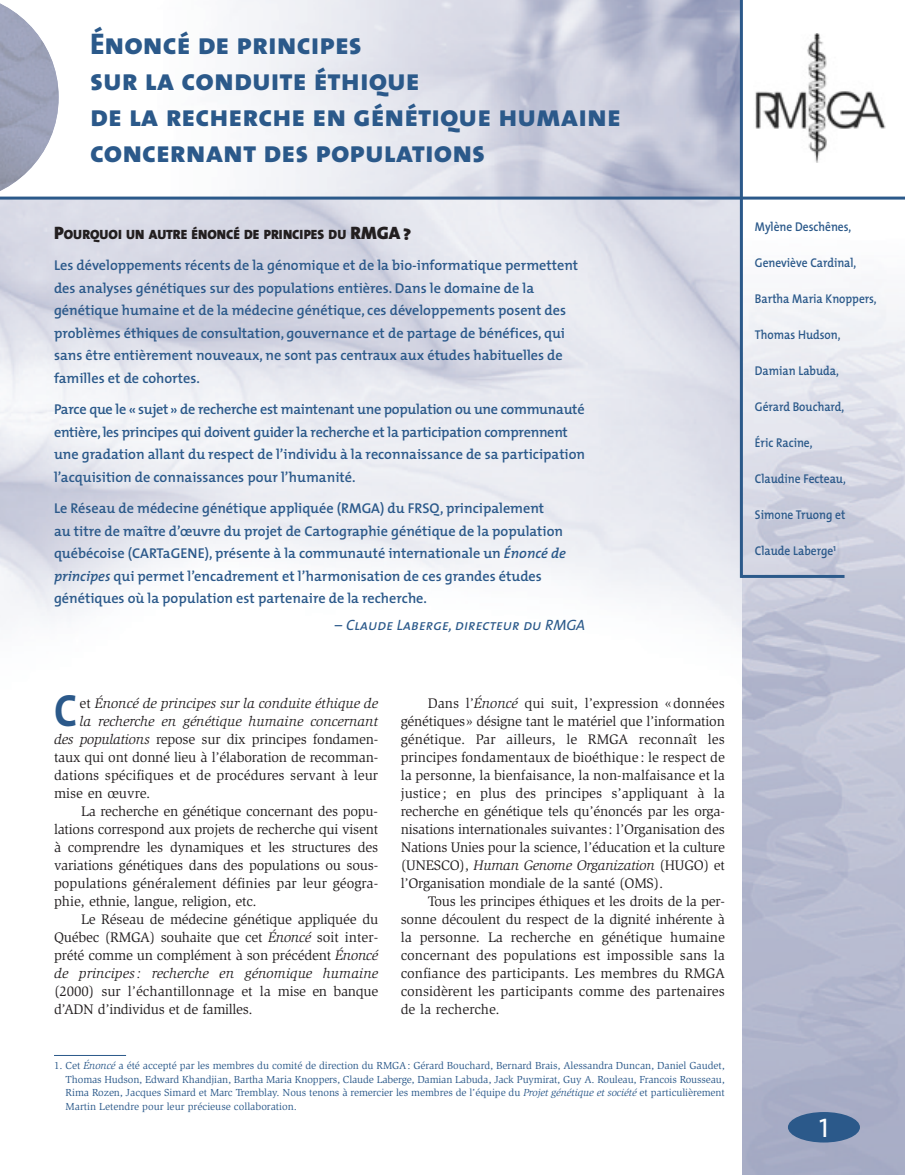
<style>
.page{position:relative;width:905px;height:1175px;background:#fff}
.page>*{position:absolute;margin:0;border:0;box-sizing:border-box;transform-origin:0 0}
.t1{font:45.6px "The Mix Bold Caps";color:#2b598a;scale:.9 1}
.t2{font:30px/36px "The Mix Extra Bold Caps";color:#2b598a}
.t3{font:27px "The Mix Caps";color:#fff}
.t4{font:italic 15px "The Mix Caps";color:#2b598a}
.t5{font:14.25px/18px "Slimbach";letter-spacing:-.015em;color:#231f20;text-align:justify}
.t6{font:600 14.25px/22.5px "The Mix";color:#2b598a}
.t7{font:600 14.25px/22.5px "The Mix";letter-spacing:-.02em;color:#2b598a}
.t8{font:italic 14.25px "Slimbach";color:#231f20}
.t9{font:13.5px "The Mix Black Caps";color:#231f20}
.t10{font:600 12.75px "The Mix";color:#2b598a;scale:.9 1}
.t11{font:10.5px/13.5px "Slimbach";color:#2b598a;text-align:justify}
.s1{font-size:18px}
.s2{font-style:italic}
.s3{font-style:normal}
</style>
<div class="page">
<img style="left:755px;top:33px;width:131px;height:130px">
<img style="left:742px;top:200px;width:162px;height:974px">
<hr style="left:54px;top:1055px;width:72px;height:1px;background:#2b598a">
<svg style="left:59px;top:196px;width:845px;height:4px;fill:#2f5c8c"></svg>
<hr style="left:739px;top:0;width:3px;height:578px;background:#2b598a">
<hr style="left:741px;top:575px;width:103px;height:3px;background:#2b598a">
<svg style="left:0;top:196px;width:59px;height:6px"></svg>
<img style="left:0;top:3px;width:59px;height:188px">
<div style="left:788px;top:1112px;width:72px;height:30px;background:#2b598a;border-radius:50%"></div>
<h2 class="t2" style="left:90px;top:26px;width:532px">Énoncé de principes<br>sur la conduite éthique<br>de la recherche en génétique humaine concernant des populations</h2>
<p class="t9" style="left:54px;top:226px;width:358px"><span class="s1">P</span>OURQUOI UN AUTRE ÉNONCÉ DE PRINCIPES DU <span class="s1">RMGA ?</span></p>
<p class="t6" style="left:54px;top:255px;width:525px">Les développements récents de la génomique et de la bio-informatique permettent des analyses génétiques sur des populations entières. Dans le domaine de la génétique humaine et de la médecine génétique, ces développements posent des problèmes éthiques de consultation, gouvernance et de partage de bénéfices, qui sans être entièrement nouveaux, ne sont pas centraux aux études habituelles de familles et de cohortes.</p>
<p class="t7" style="left:54px;top:399px;width:532px">Parce que le « sujet » de recherche est maintenant une population ou une communauté entière, les principes qui doivent guider la recherche et la participation comprennent une gradation allant du respect de l’individu à la reconnaissance de sa participation l’acquisition de connaissances pour l’humanité.</p>
<p class="t6" style="left:54px;top:498px;width:513px">Le Réseau de médecine génétique appliquée (RMGA) du FRSQ, principalement<br>au titre de maître d’œuvre du projet de Cartographie génétique de la population québécoise (CARTaGENE), présente à la communauté internationale un <span class="s2">Énoncé de principes</span> qui permet l’encadrement et l’harmonisation de ces grandes études génétiques où la population est partenaire de la recherche.</p>
<p class="t4" style="left:335px;top:616px;width:252px">– Claude Laberge, directeur du RMGA</p>
<h1 class="t1" style="left:54px;top:683px;width:27px">C</h1>
<p class="t8" style="left:80px;top:697px;width:300px"><span class="s3">et</span> Énoncé de principes sur la conduite éthique de</p>
<p class="t8" style="left:80px;top:715px;width:300px">la recherche en génétique humaine concernant</p>
<p class="t5" style="left:54px;top:731px;width:326px"><span class="s2">des populations</span> repose sur dix principes fondamen-</p>
<p class="t5" style="left:54px;top:749px;width:326px">taux qui ont donné lieu à l’élaboration de recomman-</p>
<p class="t5" style="left:54px;top:767px;width:326px">dations spécifiques et de procédures servant à leur</p>
<p class="t5" style="left:54px;top:785px;width:98px">mise en œuvre.</p>
<p class="t5" style="left:81px;top:803px;width:298px">La recherche en génétique concernant des popu-</p>
<p class="t5" style="left:54px;top:821px;width:326px">lations correspond aux projets de recherche qui visent</p>
<p class="t5" style="left:54px;top:839px;width:326px">à comprendre les dynamiques et les structures des</p>
<p class="t5" style="left:54px;top:857px;width:326px">variations génétiques dans des populations ou sous-</p>
<p class="t5" style="left:54px;top:875px;width:326px">populations généralement définies par leur géogra-</p>
<p class="t5" style="left:54px;top:893px;width:204px">phie, ethnie, langue, religion, etc.</p>
<p class="t5" style="left:81px;top:911px;width:299px">Le Réseau de médecine génétique appliquée du</p>
<p class="t5" style="left:54px;top:929px;width:326px">Québec (RMGA) souhaite que cet <span class="s2">Énoncé</span> soit inter-</p>
<p class="t5" style="left:54px;top:947px;width:326px">prété comme un complément à son précédent <span class="s2">Énoncé</span></p>
<p class="t8" style="left:54px;top:967px;width:326px">de principes: recherche en génomique humaine</p>
<p class="t5" style="left:54px;top:983px;width:326px">(2000) sur l’échantillonnage et la mise en banque d’ADN d’individus et de familles.</p>
<p class="t5" style="left:400px;top:695px;width:326px;text-indent:27px">Dans l’<span class="s2">Énoncé</span> qui suit, l’expression «données génétiques» désigne tant le matériel que l’information génétique. Par ailleurs, le RMGA reconnaît les principes fondamentaux de bioéthique: le respect de la personne, la bienfaisance, la non-malfaisance et la justice; en plus des principes s’appliquant à la recherche en génétique tels qu’énoncés par les orga&shy;nisations internationales suivantes: l’Organisation des Nations Unies pour la science, l’éducation et la culture (UNESCO), <span class="s2">Human Genome Organization</span> (HUGO) et l’Organisation mondiale de la santé (OMS).</p>
<p class="t5" style="left:400px;top:893px;width:326px;text-indent:27px">Tous les principes éthiques et les droits de la per&shy;sonne découlent du respect de la dignité inhérente à la personne. La recherche en génétique humaine concernant des populations est impossible sans la confiance des participants. Les membres du RMGA considèrent les participants comme des partenaires de la recherche.</p>
<p class="t11" style="left:66px;top:1059px;width:660px;text-indent:-12px">1. Cet <span class="s2">Énoncé</span> a été accepté par les membres du comité de direction du RMGA: Gérard Bouchard, Bernard Brais, Alessandra Duncan, Daniel Gaudet, Thomas Hudson, Edward Khandjian, Bartha Maria Knoppers, Claude Laberge, Damian Labuda, Jack Puymirat, Guy A. Rouleau, Francois Rousseau, Rima Rozen, Jacques Simard et Marc Tremblay. Nous tenons à remercier les membres de l’équipe du <span class="s2">Projet génétique et société</span> et particulièrement Martin Letendre pour leur précieuse collaboration.</p>
<p class="t10" style="left:754px;top:222px;width:108px">Mylène Deschênes,</p>
<p class="t10" style="left:754px;top:258px;width:114px">Geneviève Cardinal,</p>
<p class="t10" style="left:754px;top:294px;width:137px">Bartha Maria Knoppers,</p>
<p class="t10" style="left:754px;top:330px;width:97px">Thomas Hudson,</p>
<p class="t10" style="left:754px;top:366px;width:95px">Damian Labuda,</p>
<p class="t10" style="left:754px;top:402px;width:101px">Gérard Bouchard,</p>
<p class="t10" style="left:754px;top:438px;width:66px">Éric Racine,</p>
<p class="t10" style="left:754px;top:474px;width:103px">Claudine Fecteau,</p>
<p class="t10" style="left:754px;top:510px;width:102px">Simone Truong et</p>
<p class="t10" style="left:754px;top:546px;width:92px">Claude Laberge<sup>1</sup></p>
<h3 class="t3" style="left:819px;top:1111px;width:11px">1</h3>
</div>
